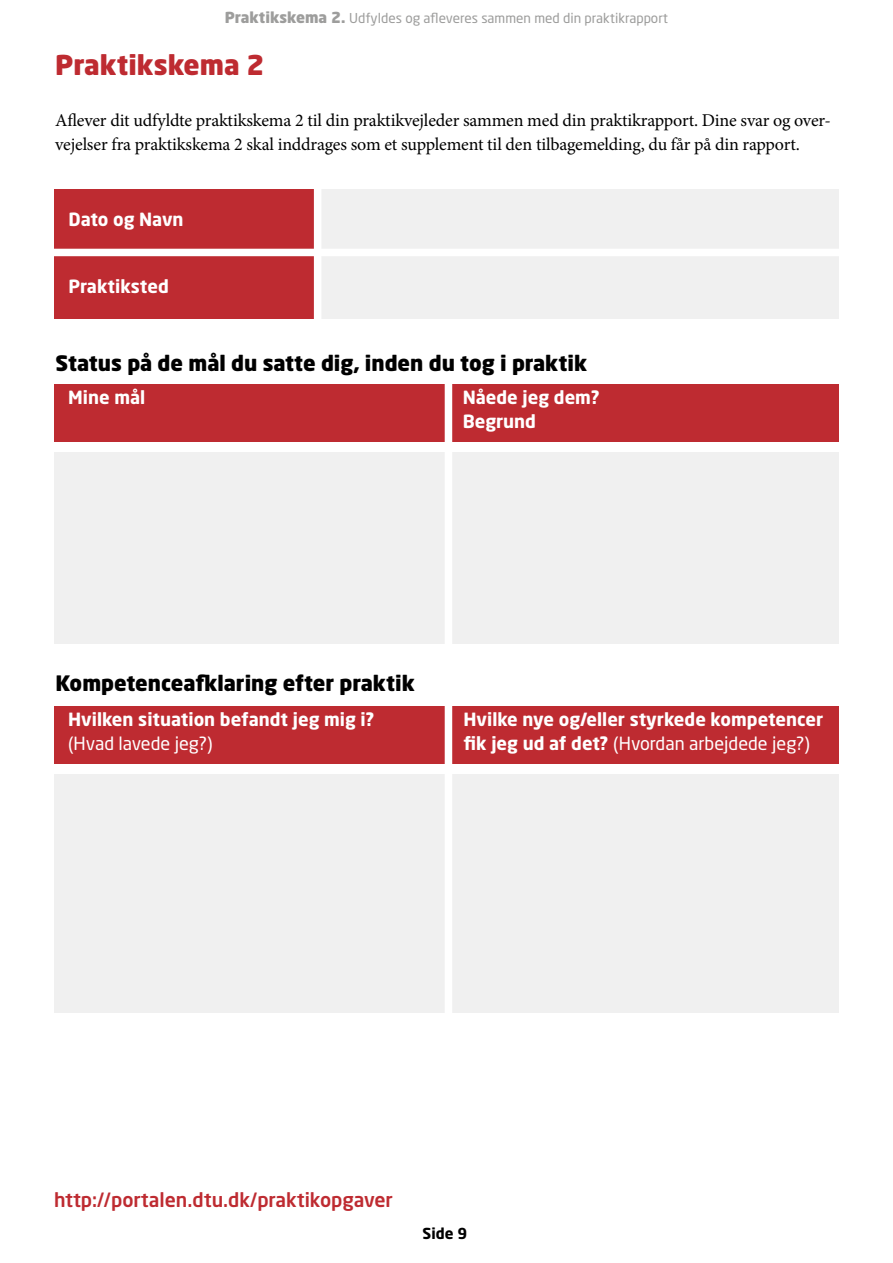
<style>
.page{position:relative;width:893px;height:1263px;background:#fff}
.page>*{position:absolute;margin:0;border:0;box-sizing:border-box;transform-origin:0 0}
.t1{font:900 27px "Neo Sans Std";color:#be2b31}
.t2{font:900 21px "Neo Sans Std";color:#000}
.t3{font:500 19.5px "Neo Sans Std";color:#be2b31}
.t4{font:18px/24px "Minion Pro";letter-spacing:-.01em;color:#000}
.t5{font:700 18px/24px "Neo Sans Std";color:#fff}
.t6{font:18px "Neo Sans Std";color:#fff}
.t7{font:700 15px "Neo Sans Std";color:#000}
.t8{font:13.5px "Neo Sans Std";color:#9d9d9c}
.s1{font-weight:900;font-size:15px}
.s2{font-weight:400}
</style>
<div class="page">
<div style="left:54px;top:189px;width:275px;height:130px;background:#be2b31"></div>
<div style="left:316px;top:189px;width:523px;height:130px;background:#f0f0f0"></div>
<div style="left:314px;top:179px;width:7px;height:168px;background:#fff"></div>
<div style="left:43px;top:249px;width:840px;height:7px;background:#fff"></div>
<div style="left:54px;top:384px;width:785px;height:57px;background:#be2b31"></div>
<div style="left:54px;top:452px;width:785px;height:192px;background:#f0f0f0"></div>
<div style="left:445px;top:374px;width:7px;height:281px;background:#fff"></div>
<div style="left:54px;top:706px;width:785px;height:57px;background:#be2b31"></div>
<div style="left:54px;top:774px;width:785px;height:238px;background:#f0f0f0"></div>
<div style="left:445px;top:696px;width:7px;height:323px;background:#fff"></div>
<p class="t8" style="left:225px;top:10px;width:445px"><span class="s1">Praktikskema 2.</span> Udfyldes og afleveres sammen med din praktikrapport</p>
<h1 class="t1" style="left:55px;top:47px;width:211px">Praktikskema 2</h1>
<p class="t4" style="left:55px;top:108px;width:777px">Aflever dit udfyldte praktikskema 2 til din praktikvejleder sammen med din praktikrapport. Dine svar og over&shy;vejelser fra praktikskema 2 skal inddrages som et supplement til den tilbagemelding, du får på din rapport.</p>
<p class="t5" style="left:68px;top:207px;width:117px">Dato og Navn</p>
<p class="t5" style="left:68px;top:273px;width:102px">Praktiksted</p>
<p class="t2" style="left:56px;top:349px;width:533px">Status på de mål du satte dig, inden du tog i praktik</p>
<p class="t5" style="left:68px;top:385px;width:79px">Mine mål</p>
<p class="t5" style="left:463px;top:385px;width:138px">Nåede jeg dem?<br>Begrund</p>
<p class="t2" style="left:56px;top:669px;width:361px">Kompetenceafklaring efter praktik</p>
<p class="t5" style="left:68px;top:706px;width:308px">Hvilken situation befandt jeg mig i?</p>
<p class="t6" style="left:68px;top:732px;width:146px">(Hvad lavede jeg?)</p>
<p class="t5" style="left:463px;top:706px;width:361px">Hvilke nye og/eller styrkede kompetencer fik jeg ud af det? <span class="s2">(Hvordan arbejdede jeg?)</span></p>
<p class="t3" style="left:54px;top:1187px;width:340px">http://portalen.dtu.dk/praktikopgaver</p>
<p class="t7" style="left:423px;top:1224px;width:46px">Side 9</p>
</div>
